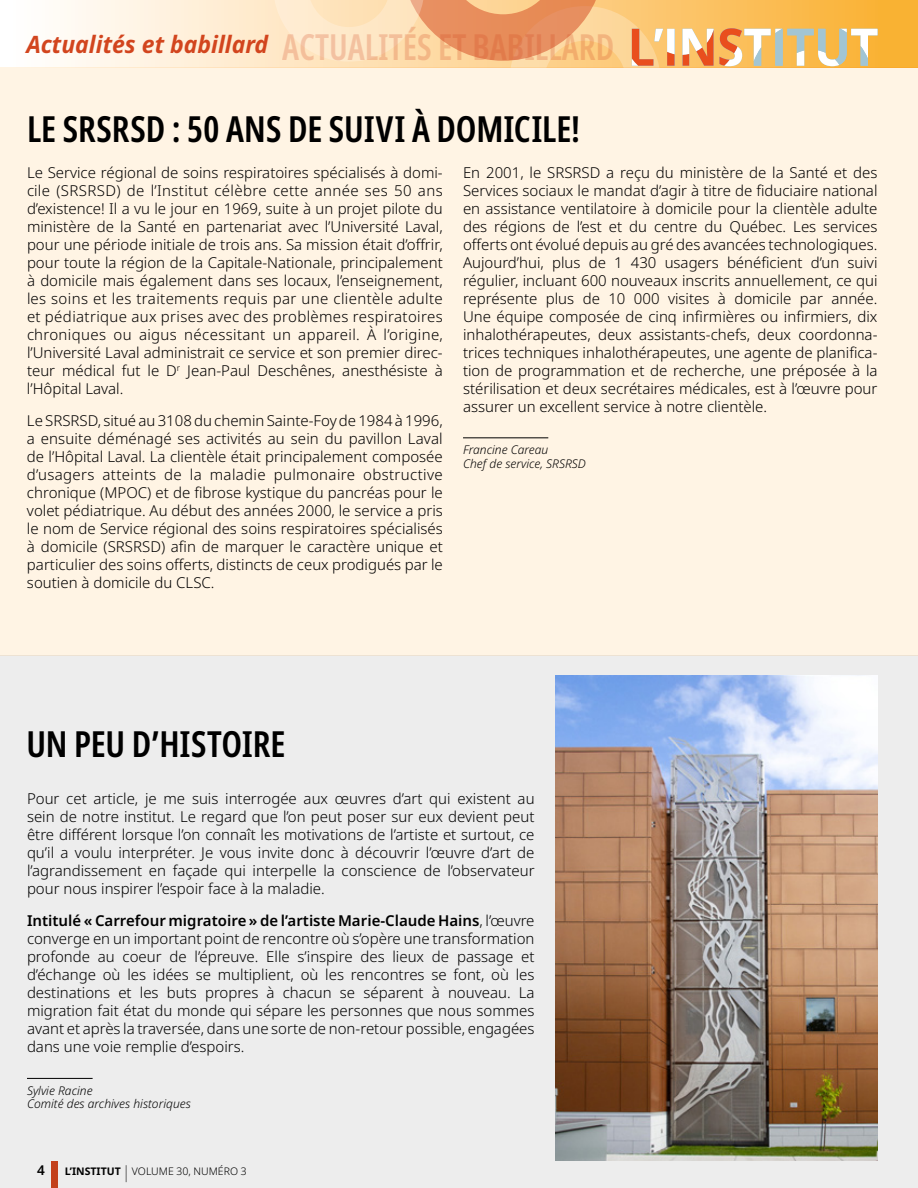
<style>
.page{position:relative;width:918px;height:1188px;background:#fff}
.page>*{position:absolute;margin:0;border:0;box-sizing:border-box;transform-origin:0 0}
.t1{font:600 extra-condensed 36px "Noto Sans";color:#000}
.t2{font:italic 700 24px "Noto Sans";color:#d2451e;scale:.96 1}
.t3{font:300 15px/18px "Noto Sans";color:#000;text-align:justify}
.t4{font:600 13.5px "Noto Sans";color:#000}
.t5{font:italic 300 12px/13.5px "Noto Sans";color:#000}
.t6{font:300 10.5px "Noto Sans";color:#000}
.s1{font-weight:600;font-style:normal;font-stretch:extra-condensed;font-size:36px}
.s2{font-weight:600}
.s3{font-weight:700}
.s4{font-size:16.8px}
</style>
<div class="page">
<svg style="left:64px;top:0;width:854px;height:67px;background:#fee7c3"></svg>
<svg style="left:273px;top:0;width:604px;height:67px;background:#f4c286"></svg>
<div style="left:0;top:67px;width:918px;height:588px;background:#fff4e4"></div>
<hr style="left:463px;top:437px;width:85px;height:1px;background:#000">
<div style="left:0;top:655px;width:918px;height:533px;background:#ededed"></div>
<hr style="left:27px;top:1078px;width:66px;height:1px;background:#000">
<img style="left:555px;top:675px;width:322px;height:486px">
<h2 class="t2" style="left:26px;top:27px;width:614px">Actualités et babillard <span class="s1">ACTUALITÉS ET BABILLARD</span></h2>
<h1 class="t1" style="left:27px;top:103px;width:555px">LE SRSRSD : 50 ANS DE SUIVI À DOMICILE!</h1>
<p class="t3" style="left:27px;top:164px;width:417px">Le Service régional de soins respiratoires spécialisés à domi&shy;cile (SRSRSD) de l’Institut célèbre cette année ses 50 ans d’existence! Il a vu le jour en 1969, suite à un projet pilote du ministère de la Santé en partenariat avec l’Université Laval, pour une période initiale de trois ans. Sa mission était d’offrir, pour toute la région de la Capitale-Nationale, principalement à domicile mais également dans ses locaux, l’enseignement, les soins et les traitements requis par une clientèle adulte et pédiatrique aux prises avec des problèmes respiratoires chroniques ou aigus nécessitant un appareil. À l’origine, l’Université Laval administrait ce service et son premier direc&shy;teur médical fut le D<sup>r</sup> Jean-Paul Deschênes, anesthésiste à l’Hôpital Laval.</p>
<p class="t3" style="left:27px;top:412px;width:417px">Le SRSRSD, situé au 3108 du chemin Sainte-Foy de 1984 à 1996, a ensuite déménagé ses activités au sein du pavillon Laval de l’Hôpital Laval. La clientèle était principalement composée d’usagers atteints de la maladie pulmonaire obstructive chronique (MPOC) et de fibrose kystique du pancréas pour le volet pédiatrique. Au début des années 2000, le service a pris le nom de Service régional des soins respiratoires spécialisés à domicile (SRSRSD) afin de marquer le caractère unique et particulier des soins offerts, distincts de ceux prodigués par le soutien à domicile du CLSC.</p>
<p class="t3" style="left:463px;top:164px;width:416px">En 2001, le SRSRSD a reçu du ministère de la Santé et des Services sociaux le mandat d’agir à titre de fiduciaire national en assistance ventilatoire à domicile pour la clientèle adulte des régions de l’est et du centre du Québec. Les services offerts ont évolué depuis au gré des avancées technologiques.<br>Aujourd’hui, plus de 1 430 usagers bénéficient d’un suivi régulier, incluant 600 nouveaux inscrits annuellement, ce qui représente plus de 10 000 visites à domicile par année.<br>Une équipe composée de cinq infirmières ou infirmiers, dix inhalothérapeutes, deux assistants-chefs, deux coordonna&shy;trices techniques inhalothérapeutes, une agente de planifica&shy;tion de programmation et de recherche, une préposée à la stérilisation et deux secrétaires médicales, est à l’œuvre pour assurer un excellent service à notre clientèle.</p>
<p class="t5" style="left:463px;top:444px;width:124px">Francine Careau<br>Chef de service, SRSRSD</p>
<h1 class="t1" style="left:26px;top:718px;width:261px">UN PEU D’HISTOIRE</h1>
<p class="t3" style="left:27px;top:790px;width:509px">Pour cet article, je me suis interrogée aux œuvres d’art qui existent au sein de notre institut. Le regard que l’on peut poser sur eux devient peut être différent lorsque l’on connaît les motivations de l’artiste et surtout, ce qu’il a voulu interpréter. Je vous invite donc à découvrir l’œuvre d’art de l’agrandissement en façade qui interpelle la conscience de l’observateur pour nous inspirer l’espoir face à la maladie.</p>
<p class="t3" style="left:27px;top:911px;width:509px"><span class="s2">Intitulé « Carrefour migratoire » de l’artiste Marie-Claude Hains</span>, l’œuvre converge en un important point de rencontre où s’opère une transformation profonde au coeur de l’épreuve. Elle s’inspire des lieux de passage et d’échange où les idées se multiplient, où les rencontres se font, où les destinations et les buts propres à chacun se séparent à nouveau. La migration fait état du monde qui sépare les personnes que nous sommes avant et après la traversée, dans une sorte de non-retour possible, engagées dans une voie remplie d’espoirs.</p>
<p class="t5" style="left:27px;top:1084px;width:165px">Sylvie Racine<br>Comité des archives historiques</p>
<p class="t4" style="left:37px;top:1161px;width:9px">4</p>
<p class="t6" style="left:65px;top:1164px;width:183px"><span class="s3">L’INSTITUT</span> <span class="s4">|</span> VOLUME 30, NUMÉRO 3</p>
</div>
